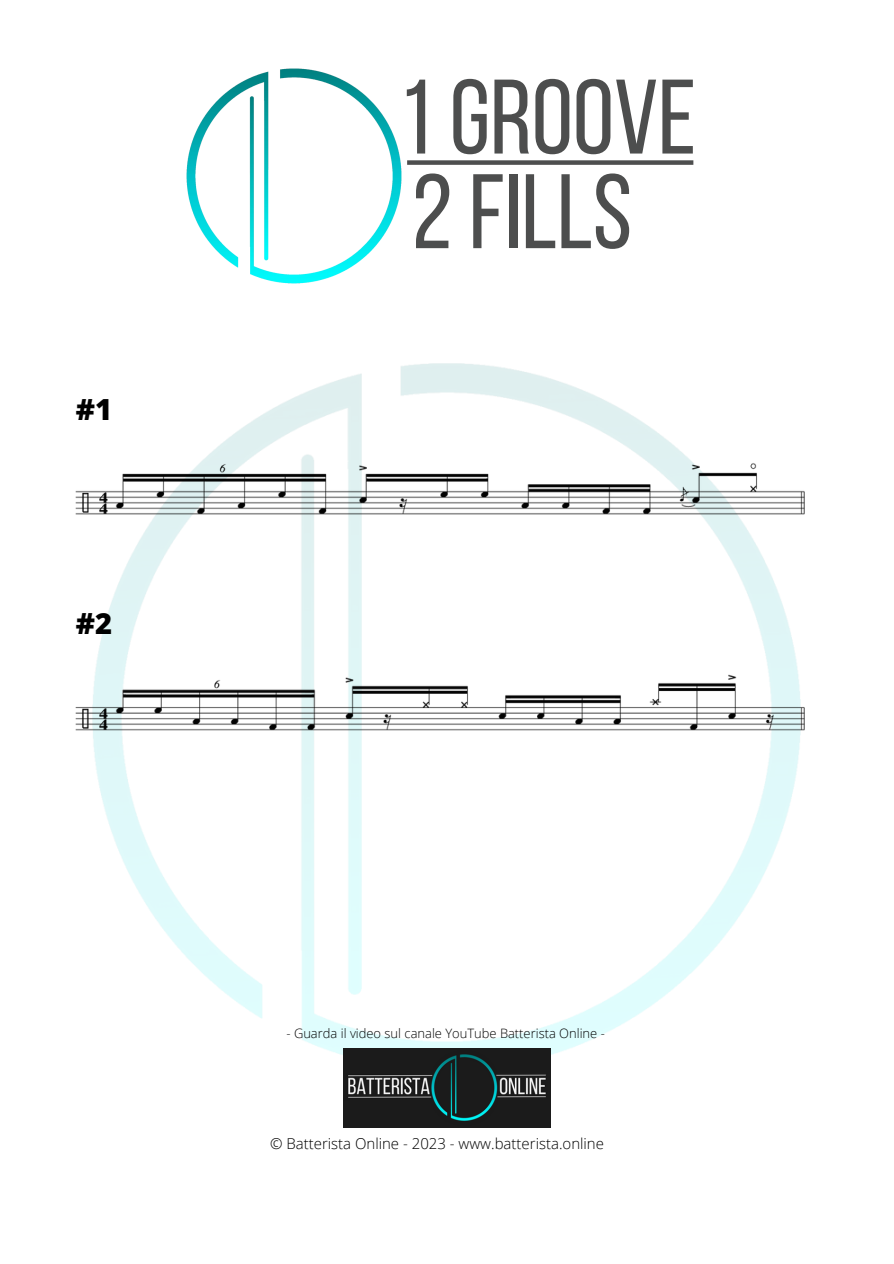
<style>
.page{position:relative;width:894px;height:1264px;background:#fff}
.page>*{position:absolute;margin:0;border:0;box-sizing:border-box;transform-origin:0 0}
.t1{font:105.6px "Bebas Neue";color:#4d4e4e}
.t2{font:800 29.1px "Open Sans";color:#000}
.t3{font:300 15px "Open Sans";color:#000}
.t4{font:300 12.9px "Open Sans";color:#000}
</style>
<div class="page">
<img style="left:75px;top:363px;width:730px;height:725px">
<img style="left:186px;top:68px;width:216px;height:216px">
<img style="left:344px;top:1048px;width:206px;height:79px">
<img style="left:76px;top:441px;width:728px;height:93px">
<img style="left:76px;top:654px;width:728px;height:96px">
<div style="left:407px;top:160px;width:286px;height:5px;background:#4d4e4e"></div>
<h2 class="t2" style="left:76px;top:389px;width:38px">#1</h2>
<h2 class="t2" style="left:76px;top:602px;width:38px">#2</h2>
<h1 class="t1" style="left:397px;top:74px;width:300px">1GROOVE</h1>
<h1 class="t1" style="left:411px;top:169px;width:222px">2FILLS</h1>
<p class="t4" style="left:286px;top:1023px;width:320px">- Guarda il video sul canale YouTube Batterista Online -</p>
<p class="t3" style="left:270px;top:1133px;width:335px">© Batterista Online - 2023 - www.batterista.online</p>
</div>
